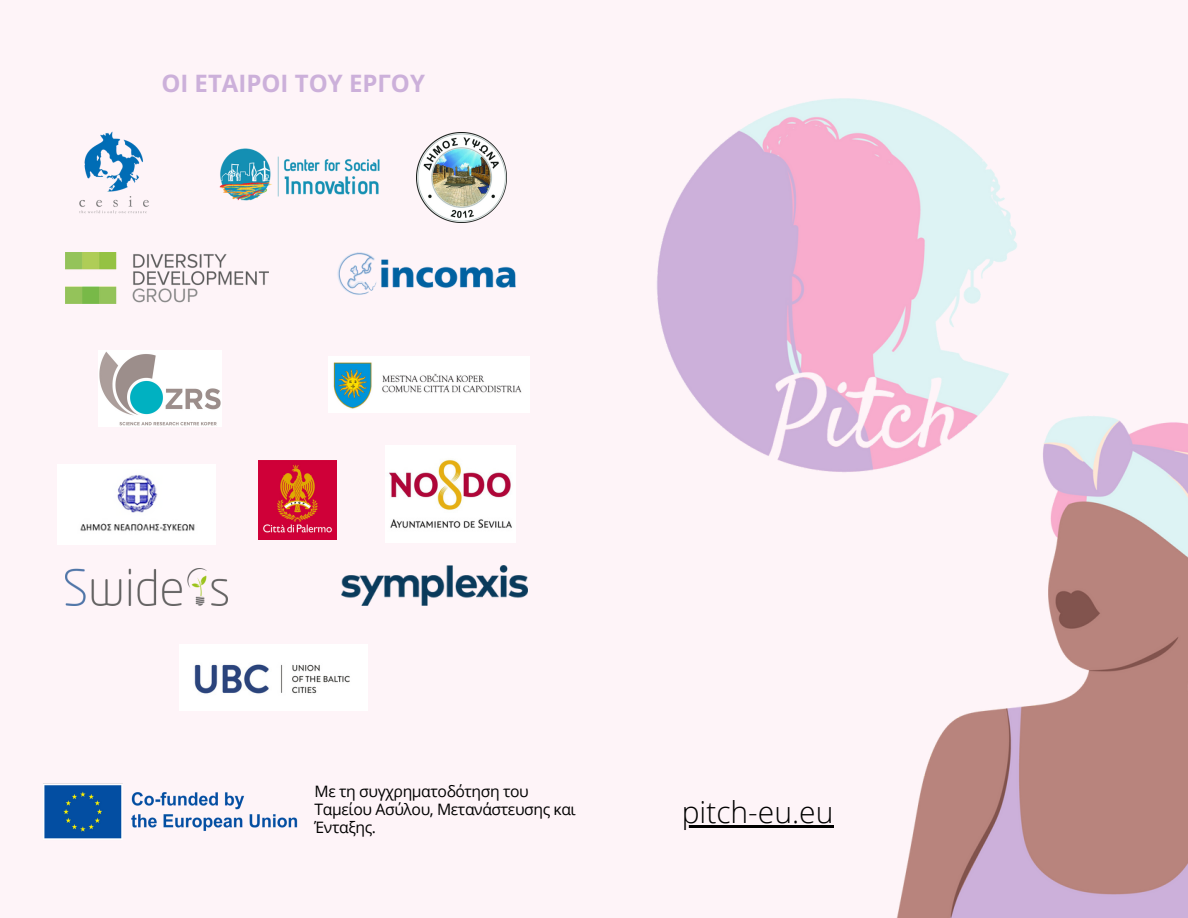
<style>
.page{position:relative;width:1188px;height:918px;background:#fef4f8}
.page>*{position:absolute;margin:0;border:0;box-sizing:border-box;transform-origin:0 0}
.t1{font:300 30px "Open Sans";color:#000}
.t2{font:700 24px "Open Sans";color:#ccb0da}
.t3{font:15.75px/18px "Open Sans";letter-spacing:-.025em;color:#000}
</style>
<div class="page">
<img style="left:657px;top:98px;width:360px;height:375px">
<img style="left:876px;top:392px;width:312px;height:526px">
<img style="left:79px;top:131px;width:70px;height:83px">
<img style="left:219px;top:148px;width:161px;height:53px">
<img style="left:66px;top:253px;width:202px;height:51px">
<img style="left:337px;top:252px;width:179px;height:43px">
<img style="left:328px;top:356px;width:202px;height:56px">
<img style="left:57px;top:465px;width:159px;height:80px">
<img style="left:258px;top:461px;width:79px;height:78px">
<img style="left:385px;top:445px;width:131px;height:98px">
<img style="left:66px;top:569px;width:162px;height:37px">
<img style="left:342px;top:565px;width:186px;height:41px">
<img style="left:179px;top:644px;width:188px;height:67px">
<img style="left:99px;top:351px;width:122px;height:75px">
<img style="left:43px;top:783px;width:255px;height:56px">
<img style="left:416px;top:132px;width:90px;height:90px">
<hr style="left:682px;top:825px;width:151px;height:2px;background:#000">
<h2 class="t2" style="left:161px;top:67px;width:265px">ΟΙ ΕΤΑΙΡΟΙ ΤΟΥ ΕΡΓΟΥ</h2>
<p class="t3" style="left:315px;top:782px;width:263px">Με τη συγχρηματοδότηση του<br>Ταμείου Ασύλου, Μετανάστευσης και<br>Ένταξης.</p>
<h1 class="t1" style="left:682px;top:791px;width:153px">pitch-eu.eu</h1>
</div>
